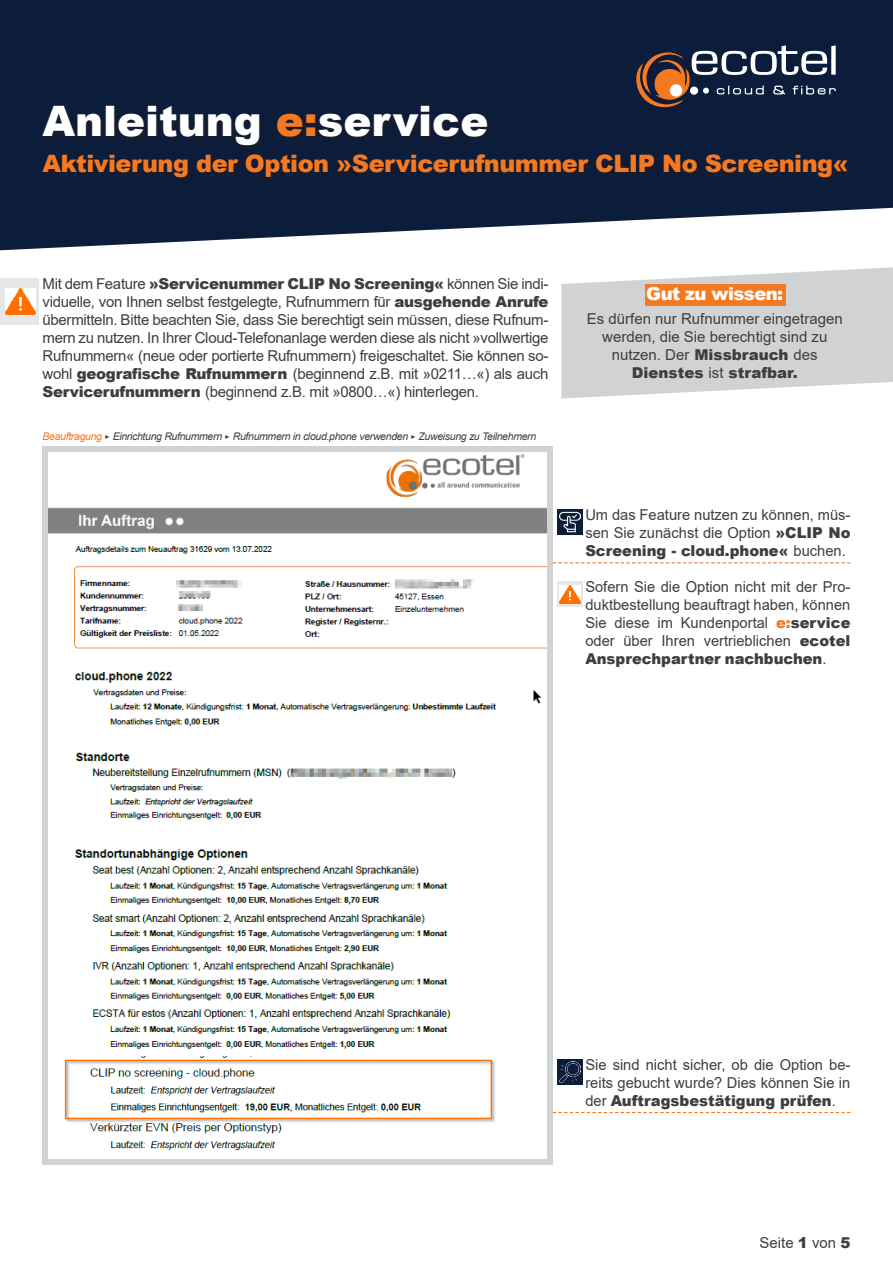
<style>
.page{position:relative;width:893px;height:1263px;background:#fff}
.page>*{position:absolute;margin:0;border:0;box-sizing:border-box;transform-origin:0 0}
.t1{font:900 42px "Arial";color:#fff}
.t2{font:900 24px "Arial";letter-spacing:-.02em;color:#f47921}
.t3{font:900 18px "Arial";letter-spacing:-.03em;color:#fff}
.t4{font:15px/18px "Arial";color:#3e3e3f;text-align:justify}
.t5{font:900 15px "Arial";color:#3e3e3f}
.t6{font:italic 10.5px "Arial";letter-spacing:-.03em;color:#3e3e3f}
.s1{color:#f47921}
.s2{font-weight:900}
.s3{font-family:"Transit";font-style:normal}
.s4{font-weight:400}
.s5{font-weight:900;color:#f47921}
</style>
<div class="page">
<div style="left:43px;top:446px;width:510px;height:719px;background:#d1d2d4"></div>
<svg style="left:0;top:0;width:893px;height:250px;background:#2b3954"></svg>
<div style="left:41px;top:105px;width:813px;height:80px;background:#0c1c3b"></div>
<img style="left:49px;top:453px;width:497px;height:706px">
<svg style="left:553px;top:1112px;width:297px;height:1px"></svg>
<div style="left:557px;top:509px;width:26px;height:25px;background:#0c1c3b"></div>
<svg style="left:636px;top:45px;width:200px;height:62px;background:#494856"></svg>
<svg style="left:561px;top:267px;width:332px;height:131px;background:#d7d7d9"></svg>
<div style="left:557px;top:1059px;width:26px;height:25px;background:#0c1c3b"></div>
<div style="left:645px;top:284px;width:141px;height:21px;background:#f47921"></div>
<div style="left:0;top:278px;width:39px;height:46px;background:#e6e7e9"></div>
<img style="left:5px;top:289px;width:30px;height:26px">
<svg style="left:557px;top:581px;width:26px;height:26px"></svg>
<img style="left:559px;top:585px;width:21px;height:18px">
<img style="left:559px;top:511px;width:21px;height:21px">
<img style="left:559px;top:1061px;width:21px;height:21px">
<svg style="left:553px;top:562px;width:297px;height:1px"></svg>
<p class="t1" style="left:43px;top:91px;width:447px">Anleitung <span class="s1">e:</span>service</p>
<p class="t2" style="left:43px;top:146px;width:808px">Aktivierung der Option »Servicerufnummer CLIP No Screening«</p>
<p class="t4" style="left:43px;top:274px;width:507px">Mit dem Feature <span class="s2">»Servicenummer CLIP No Screening«</span> können Sie indi&shy;viduelle, von Ihnen selbst festgelegte, Rufnummern für <span class="s2">ausgehende Anrufe </span>übermitteln. Bitte beachten Sie, dass Sie berechtigt sein müssen, diese Rufnum&shy;mern zu nutzen. In Ihrer Cloud-Telefonanlage werden diese als nicht »vollwertige Rufnummern« (neue oder portierte Rufnummern) freigeschaltet. Sie können so&shy;wohl <span class="s2">geografische Rufnummern</span> (beginnend z.B. mit »0211…«) als auch <span class="s2">Servicerufnummern</span> (beginnend z.B. mit »0800…«) hinterlegen.</p>
<p class="t6" style="left:43px;top:430px;width:495px"><span class="s1">Beauftragung</span> <span class="s3">&gt;</span> Einrichtung Rufnummern <span class="s3">&gt;</span> Rufnummern in cloud.phone verwenden <span class="s3">&gt;</span> Zuweisung zu Teilnehmern</p>
<p class="t3" style="left:646px;top:280px;width:138px">Gut zu wissen:</p>
<p class="t4" style="left:587px;top:310px;width:257px;text-align:center">Es dürfen nur Rufnummer eingetragen werden, die Sie berechtigt sind zu</p>
<p class="t4" style="left:612px;top:346px;width:207px">nutzen. Der <span class="s2">Missbrauch</span> des</p>
<p class="t5" style="left:632px;top:362px;width:167px">Dienstes <span class="s4">ist</span> strafbar.</p>
<p class="t4" style="left:585px;top:506px;width:267px">Um das Feature nutzen zu können, müs&shy;sen Sie zunächst die Option <span class="s2">»CLIP No Screening - cloud.phone«</span> buchen.</p>
<p class="t4" style="left:585px;top:578px;width:267px">Sofern Sie die Option nicht mit der Pro&shy;duktbestellung beauftragt haben, können Sie diese im Kundenportal <span class="s5">e:</span><span class="s2">service </span>oder über Ihren vertrieblichen <span class="s2">ecotel Ansprechpartner nachbuchen</span>.</p>
<p class="t4" style="left:585px;top:1055px;width:267px">Sie sind nicht sicher, ob die Option be&shy;reits gebucht wurde? Dies können Sie in der <span class="s2">Auftragsbestätigung prüfen</span>.</p>
<p class="t4" style="left:760px;top:1233px;width:92px">Seite <span class="s2">1</span> von <span class="s2">5</span></p>
</div>
